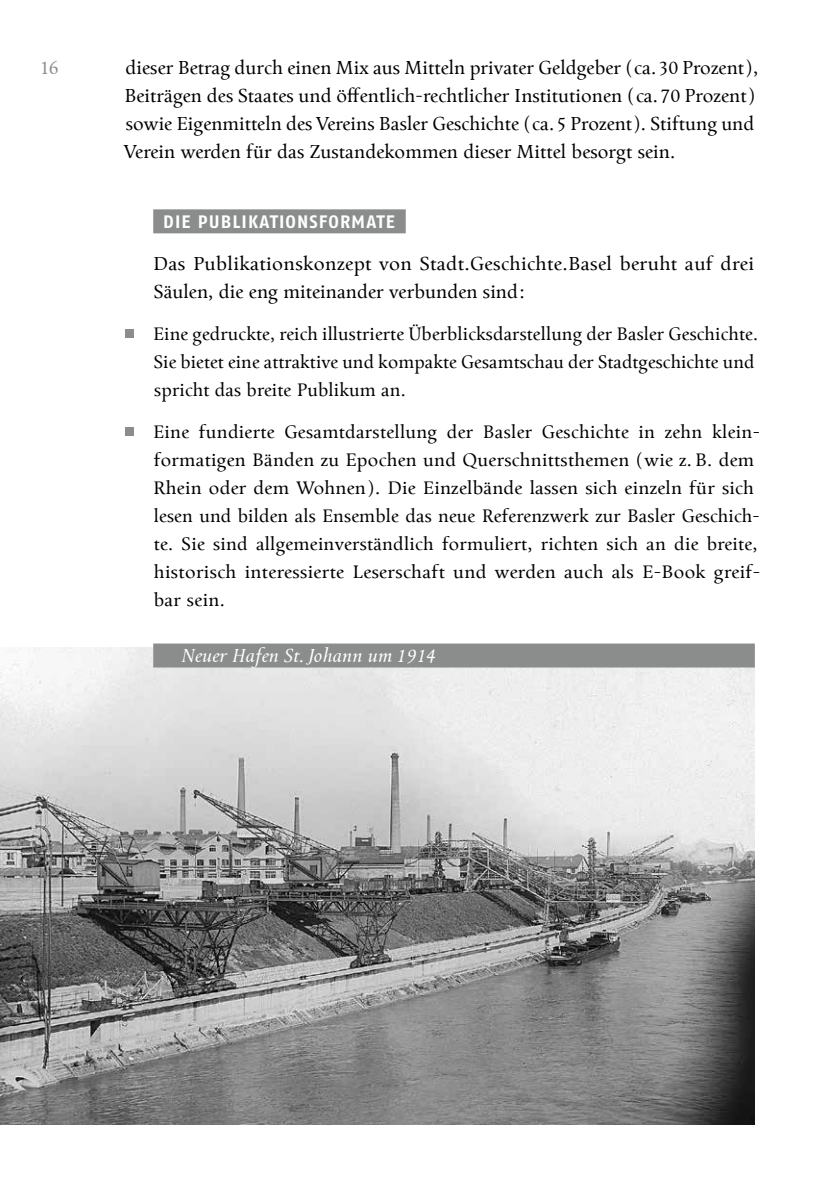
<style>
.page{position:relative;width:840px;height:1191px;background:#fff}
.page>*{position:absolute;margin:0;border:0;box-sizing:border-box;transform-origin:0 0}
.t1{font:20.8px/28px "Mengelt Basel Antiqua Pro";letter-spacing:.005em;color:#000}
.t2{font:italic 20.8px "Mengelt Basel Antiqua Pro";letter-spacing:.005em;color:#fff}
.t3{font:20.8px "Mengelt Basel Antiqua Pro";color:#8b8d8d}
.t4{font:20px/28px "Mengelt Basel Antiqua Pro";letter-spacing:.01em;color:#000}
.t5{font:700 18px "Fago OT";letter-spacing:.06em;color:#fff}
</style>
<div class="page">
<div style="left:153px;top:209px;width:252px;height:24px;background:#8b8d8d"></div>
<div style="left:125px;top:329px;width:8px;height:9px;background:#8b8d8d"></div>
<div style="left:125px;top:427px;width:8px;height:9px;background:#8b8d8d"></div>
<img style="left:0;top:647px;width:754px;height:477px">
<div style="left:153px;top:643px;width:601px;height:24px;background:#8b8d8d"></div>
<p class="t3" style="left:40px;top:55px;width:21px">16</p>
<p class="t1" style="left:124px;top:54px;width:635px">dieser Betrag durch einen Mix aus Mitteln privater Geldgeber (ca.30 Prozent), Beiträgen des Staates und öffentlich-rechtlicher Institutionen (ca.70 Prozent) sowie Eigenmitteln des Vereins Basler Geschichte (ca. 5 Prozent). Stiftung und Verein werden für das Zustandekommen dieser Mittel besorgt sein.</p>
<p class="t5" style="left:163px;top:211px;width:231px">DIE PUBLIKATIONSFORMATE</p>
<p class="t1" style="left:153px;top:250px;width:602px">Das Publikationskonzept von Stadt.Geschichte.Basel beruht auf drei<br>Säulen, die eng miteinander verbunden sind:</p>
<p class="t4" style="left:153px;top:320px;width:606px">Eine gedruckte, reich illustrierte Überblicksdarstellung der Basler Geschichte.<br>Sie bietet eine attraktive und kompakte Gesamtschau der Stadtgeschichte und spricht das breite Publikum an.</p>
<p class="t4" style="left:153px;top:418px;width:608px">Eine fundierte Gesamtdarstellung der Basler Geschichte in zehn klein&shy;formatigen Bänden zu Epochen und Querschnittsthemen (wie z. B. dem Rhein oder dem Wohnen). Die Einzelbände lassen sich einzeln für sich lesen und bilden als Ensemble das neue Referenzwerk zur Basler Geschich&shy;te. Sie sind allgemeinverständlich formuliert, richten sich an die breite, historisch interessierte Leserschaft und werden auch als E-Book greif&shy;bar sein.</p>
<p class="t2" style="left:181px;top:643px;width:255px">Neuer Hafen St.Johann um 1914</p>
</div>
